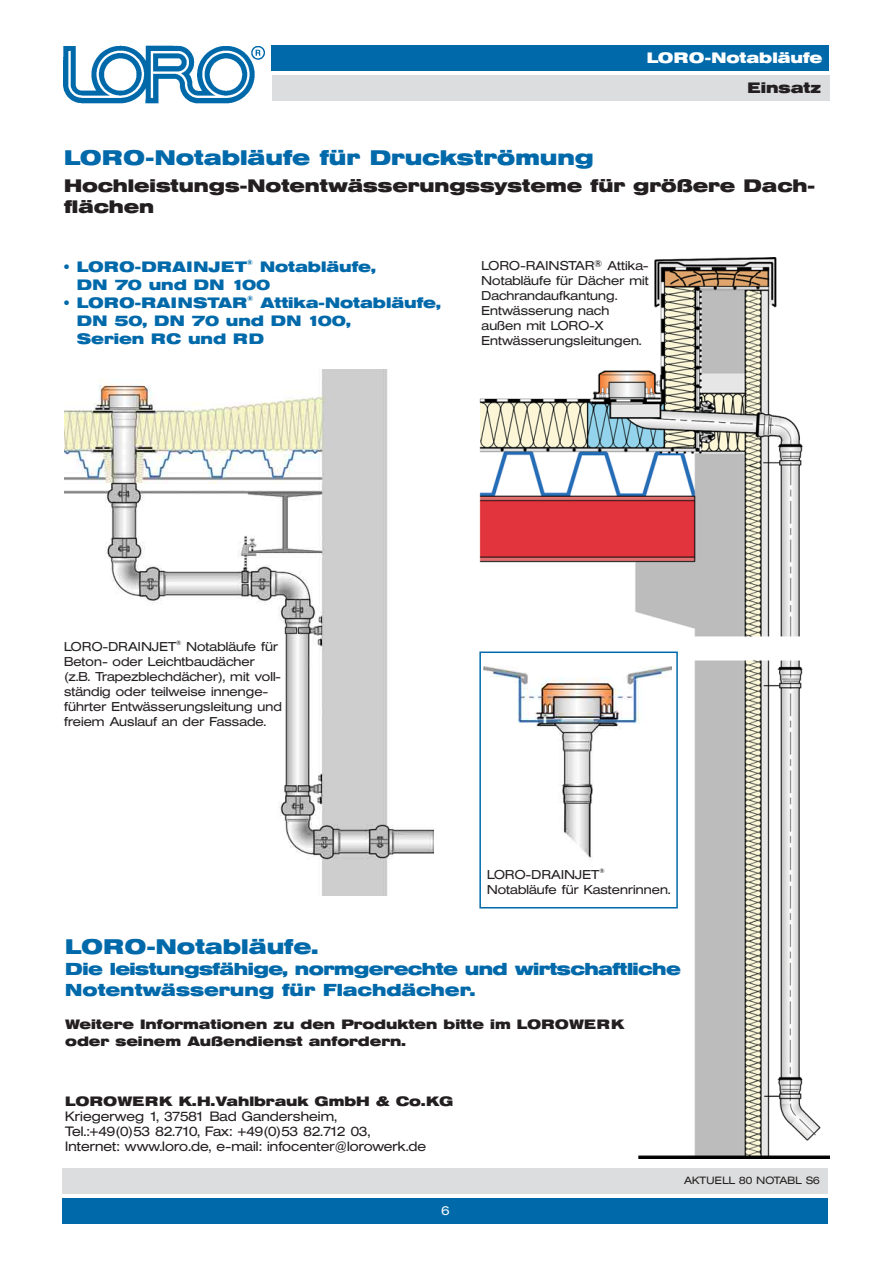
<style>
.page{position:relative;width:893px;height:1263px;background:#fff}
.page>*{position:absolute;margin:0;border:0;box-sizing:border-box;transform-origin:0 0}
.t1{font:700 21px "Helvetica Extended BQ";color:#0069aa}
.t2{font:700 18px/21px "Helvetica Extended BQ";color:#231f20}
.t3{font:700 17.25px/21px "Helvetica Extended BQ";letter-spacing:-.03em;color:#0069aa}
.t4{font:700 15px/18px "Helvetica Extended BQ";color:#0069aa}
.t5{font:700 15px "Helvetica Extended BQ";letter-spacing:.02em;color:#0069aa}
.t6{font:700 15px "Helvetica Extended BQ";color:#fff}
.t7{font:700 15px "Helvetica Extended BQ";color:#231f20}
.t8{font:300 13.5px/15px "Helvetica Extended BQ";color:#231f20}
.t9{font:700 13.5px/16.5px "Helvetica Extended BQ";color:#231f20}
.t10{font:300 12.75px/15px "Helvetica Extended BQ";color:#231f20}
.t11{font:300 12.75px "Helvetica Extended BQ";letter-spacing:.02em;color:#231f20}
.t12{font:300 12.75px "Helvetica Extended BQ";color:#fff}
.t13{font:300 10.5px "Helvetica Extended BQ";color:#231f20}
.t14{font:700 7.5px "Helvetica Extended BQ";color:#0069aa}
.t15{font:300 6.3px "Helvetica Extended BQ";color:#231f20}
</style>
<div class="page">
<div style="left:63px;top:1198px;width:765px;height:25px;background:#0069aa"></div>
<div style="left:63px;top:1168px;width:765px;height:26px;background:#dcddde"></div>
<div style="left:271px;top:46px;width:557px;height:25px;background:#0069aa"></div>
<div style="left:272px;top:75px;width:557px;height:26px;background:#dcddde"></div>
<img style="left:63px;top:45px;width:202px;height:59px">
<img style="left:479px;top:257px;width:350px;height:902px">
<img style="left:65px;top:369px;width:369px;height:527px">
<div style="left:480px;top:652px;width:197px;height:256px;background:#fff"></div>
<img style="left:483px;top:667px;width:188px;height:193px">
<div style="left:479px;top:652px;width:198px;height:257px;border:2px solid #0069aa"></div>
<p class="t6" style="left:646px;top:52px;width:177px">LORO-Notabläufe</p>
<p class="t7" style="left:747px;top:82px;width:75px">Einsatz</p>
<h1 class="t1" style="left:64px;top:149px;width:531px">LORO-Notabläufe für Druckströmung</h1>
<h2 class="t2" style="left:64px;top:177px;width:752px">Hochleistungs-Notentwässerungssysteme für größere Dach&shy;flächen</h2>
<p class="t5" style="left:64px;top:261px;width:184px">• LORO-DRAINJET</p>
<p class="t14" style="left:247px;top:259px;width:8px">®</p>
<p class="t4" style="left:77px;top:259px;width:300px;text-indent:183px">Notabläufe,<br>DN 70 und DN 100</p>
<p class="t5" style="left:64px;top:297px;width:185px">• LORO-RAINSTAR</p>
<p class="t14" style="left:247px;top:295px;width:8px">®</p>
<p class="t4" style="left:77px;top:295px;width:365px;text-indent:183px">Attika-Notabläufe,<br>DN 50, DN 70 und DN 100,<br>Serien RC und RD</p>
<p class="t10" style="left:481px;top:259px;width:169px">LORO-RAINSTAR<sup>®</sup> Attika-<br>Notabläufe für Dächer mit<br>Dachrandaufkantung.<br>Entwässerung nach außen mit LORO-X<br>Entwässerungsleitungen.</p>
<p class="t11" style="left:64px;top:642px;width:114px">LORO-DRAINJET</p>
<p class="t15" style="left:176px;top:641px;width:7px">®</p>
<p class="t10" style="left:64px;top:640px;width:219px;text-indent:122px">Notabläufe für<br>Beton- oder Leichtbaudächer (z.B. Trapezblechdächer), mit voll&shy;ständig oder teilweise innenge&shy;führter Entwässerungsleitung und freiem Auslauf an der Fassade.</p>
<p class="t11" style="left:487px;top:869px;width:114px">LORO-DRAINJET</p>
<p class="t15" style="left:599px;top:868px;width:7px">®</p>
<p class="t10" style="left:487px;top:883px;width:185px">Notabläufe für Kastenrinnen.</p>
<h1 class="t1" style="left:65px;top:939px;width:255px">LORO-Notabläufe.</h1>
<h3 class="t3" style="left:65px;top:960px;width:617px">Die leistungsfähige, normgerechte und wirtschaftliche<br>Notentwässerung für Flachdächer.</h3>
<p class="t9" style="left:65px;top:1018px;width:560px">Weitere Informationen zu den Produkten bitte im LOROWERK oder seinem Außendienst anfordern.</p>
<p class="t9" style="left:65px;top:1094px;width:389px">LOROWERK K.H.Vahlbrauk GmbH &amp; Co.KG</p>
<p class="t8" style="left:65px;top:1110px;width:362px">Kriegerweg 1, 37581 Bad Gandersheim,<br>Tel.:+49(0)53 82.710, Fax: +49(0)53 82.712 03,<br>Internet: www.loro.de, e-mail: infocenter@lorowerk.de</p>
<p class="t12" style="left:441px;top:1205px;width:9px">6</p>
<p class="t13" style="left:684px;top:1177px;width:137px">AKTUELL 80 NOTABL S6</p>
</div>
